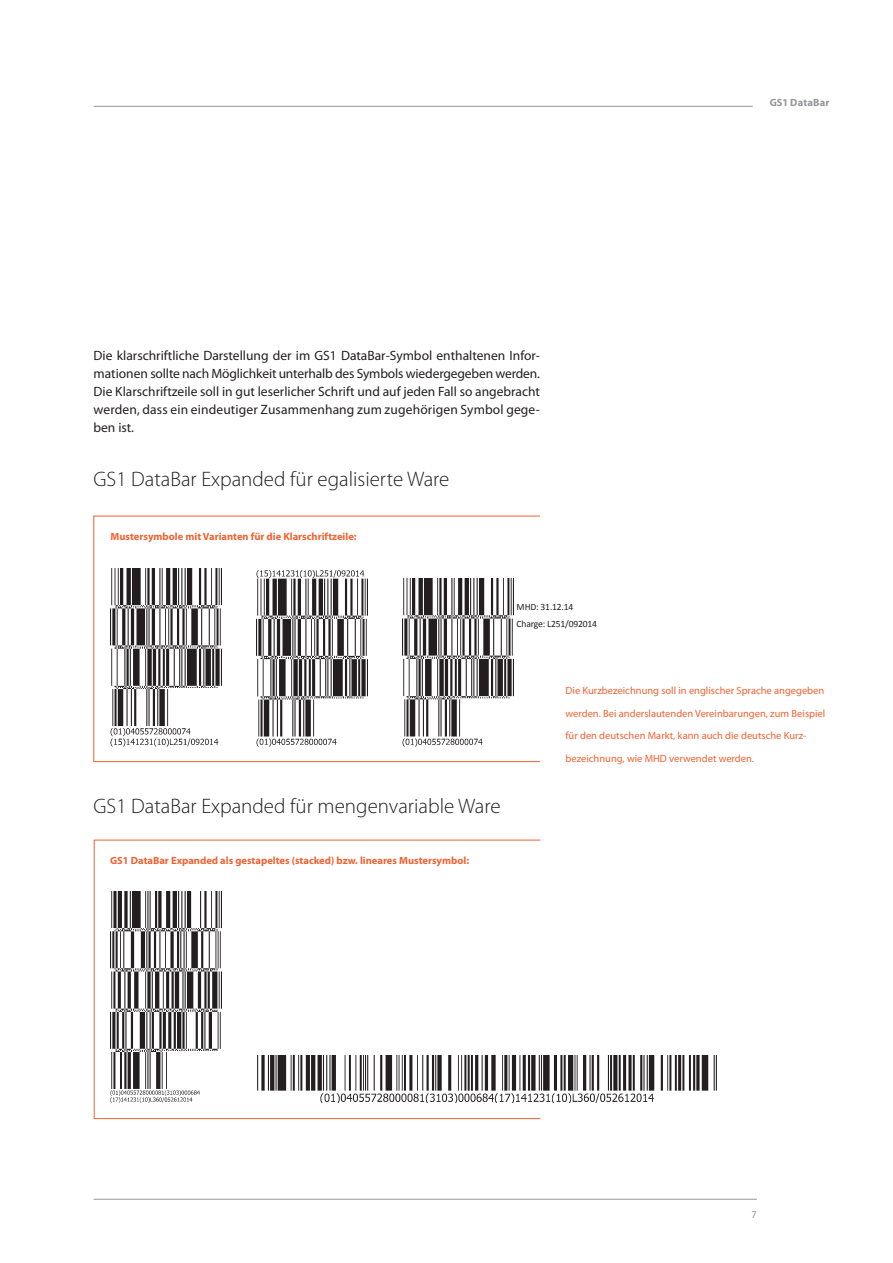
<style>
.page{position:relative;width:893px;height:1263px;background:#fff}
.page>*{position:absolute;margin:0;border:0;box-sizing:border-box;transform-origin:0 0}
.t1{font:300 21px "Myriad Pro";color:#231f20}
.t2{font:13.5px/18px "Myriad Pro";letter-spacing:.01em;color:#231f20;text-align:justify}
.t3{font:10.5px/22.5px "Myriad Pro";color:#f16232}
.t4{font:700 10.5px "Myriad Pro";color:#f16232}
.t5{font:700 10.5px "Myriad Pro";letter-spacing:.015em;color:#939598}
.t6{font:10.5px "Myriad Pro";color:#939598}
.t7{font:9.6px "Calibri";letter-spacing:-.02em;color:#231f20}
</style>
<div class="page">
<hr style="left:94px;top:106px;width:659px;height:1px;background:#939598">
<hr style="left:94px;top:1199px;width:663px;height:1px;background:#939598">
<div style="left:94px;top:840px;width:447px;height:279px;border:1px solid #f16232"></div>
<img style="left:111px;top:891px;width:110px;height:212px">
<img style="left:257px;top:1055px;width:460px;height:48px">
<div style="left:94px;top:516px;width:446px;height:246px;border:1px solid #f16232"></div>
<img style="left:111px;top:568px;width:110px;height:179px">
<img style="left:257px;top:570px;width:110px;height:177px">
<img style="left:403px;top:579px;width:110px;height:168px">
<p class="t2" style="left:94px;top:347px;width:448px">Die klarschriftliche Darstellung der im GS1 DataBar-Symbol enthaltenen Infor&shy;mationen sollte nach Möglichkeit unterhalb des Symbols wiedergegeben werden.<br>Die Klarschriftzeile soll in gut leserlicher Schrift und auf jeden Fall so angebracht werden, dass ein eindeutiger Zusammenhang zum zugehörigen Symbol gege&shy;ben ist.</p>
<p class="t1" style="left:94px;top:467px;width:357px">GS1 DataBar Expanded für egalisierte Ware</p>
<p class="t4" style="left:111px;top:531px;width:248px">Mustersymbole mit Varianten für die Klarschriftzeile:</p>
<p class="t7" style="left:517px;top:601px;width:58px">MHD: 31.12.14</p>
<p class="t7" style="left:517px;top:617px;width:82px">Charge: L251/092014</p>
<p class="t5" style="left:770px;top:97px;width:61px">GS1 DataBar</p>
<p class="t1" style="left:94px;top:794px;width:409px">GS1 DataBar Expanded für mengenvariable Ware</p>
<p class="t4" style="left:110px;top:855px;width:360px">GS1 DataBar Expanded als gestapeltes (stacked) bzw. lineares Mustersymbol:</p>
<p class="t3" style="left:566px;top:680px;width:261px">Die Kurzbezeichnung soll in englischer Sprache angegeben werden. Bei anderslautenden Vereinbarungen, zum Beispiel für den deutschen Markt, kann auch die deutsche Kurz&shy;bezeichnung, wie MHD verwendet werden.</p>
<p class="t6" style="left:751px;top:1209px;width:7px">7</p>
</div>
